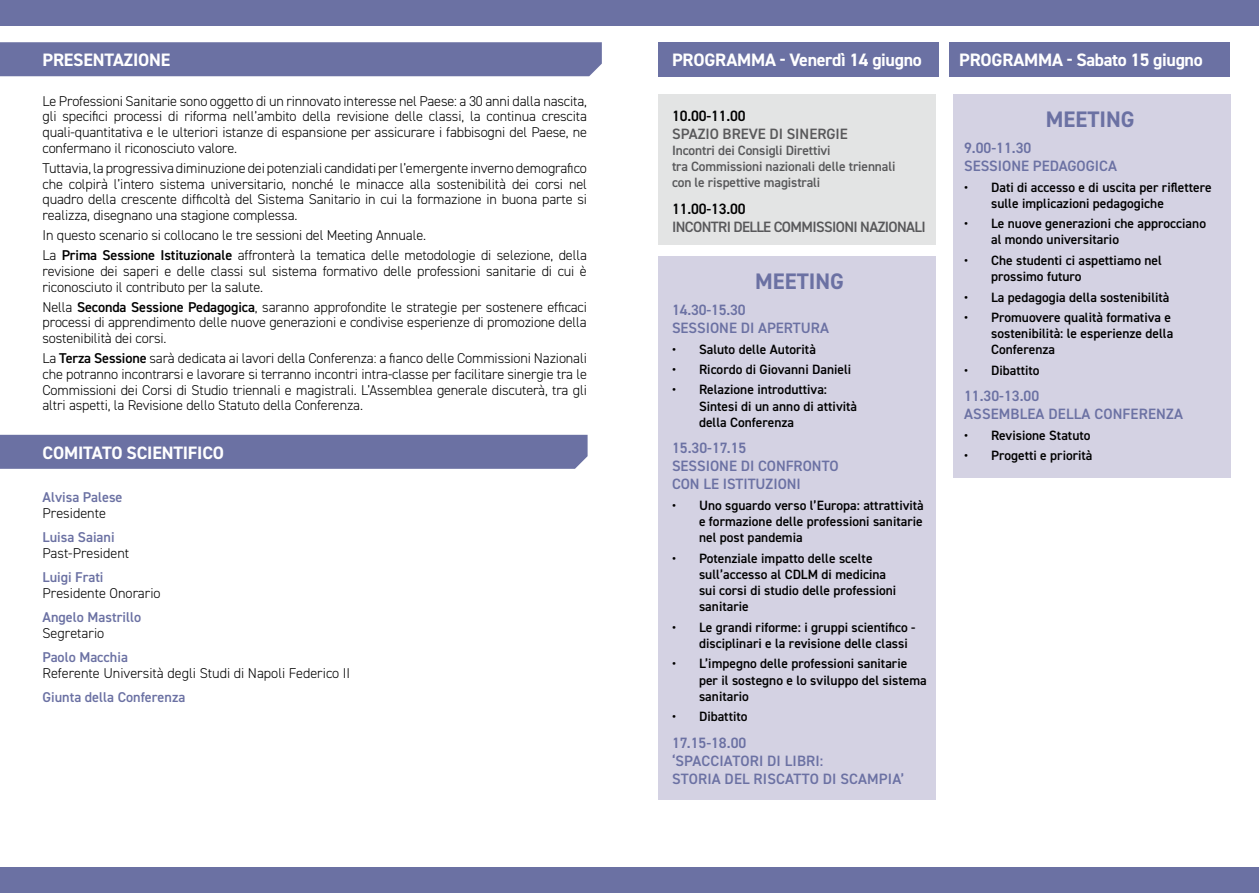
<style>
.page{position:relative;width:1259px;height:893px;background:#fff}
.page>*{position:absolute;margin:0;border:0;box-sizing:border-box;transform-origin:0 0}
.t1{font:700 22.5px "DIN2014";color:#6b71a3}
.t2{font:700 18px "DIN2014";letter-spacing:-.01em;color:#fff}
.t3{font:600 15px/18px "DIN2014";color:#6b71a3}
.t4{font:600 15px "DIN2014";letter-spacing:-.04em;color:#58585a}
.t5{font:600 15px "DIN2014";letter-spacing:-.01em;color:#000}
.t6{font:600 15px "DIN2014";color:#58585a}
.t7{font:300 14.25px/15.8px "DIN2014";letter-spacing:-.01em;color:#000;text-align:justify}
.t8{font:600 14.25px "DIN2014";color:#6b71a3}
.t9{font:600 13.5px/16.2px "DIN2014";color:#000}
.t10{font:600 13.5px/16.2px "DIN2014";letter-spacing:-.01em;color:#58585a}
.s1{font-weight:600}
</style>
<div class="page">
<div style="left:949px;top:42px;width:281px;height:34px;background:#6b71a3"></div>
<div style="left:658px;top:42px;width:280px;height:34px;background:#6b71a3"></div>
<div style="left:952px;top:94px;width:278px;height:384px;background:#d4d2e3"></div>
<div style="left:658px;top:256px;width:277px;height:543px;background:#d4d2e3"></div>
<div style="left:658px;top:94px;width:277px;height:151px;background:#e3e4e4"></div>
<div style="left:0;top:0;width:1259px;height:26px;background:#6b71a3"></div>
<div style="left:0;top:867px;width:1259px;height:26px;background:#6b71a3"></div>
<div style="left:0;top:42px;width:602px;height:34px;background:#6b71a3"></div>
<div style="left:0;top:435px;width:587px;height:34px;background:#6b71a3"></div>
<p class="t2" style="left:43px;top:48px;width:129px">PRESENTAZIONE</p>
<p class="t7" style="left:43px;top:93px;width:546px">Le Professioni Sanitarie sono oggetto di un rinnovato interesse nel Paese: a 30 anni dalla nascita, gli specifici processi di riforma nell’ambito della revisione delle classi, la continua crescita quali-quantitativa e le ulteriori istanze di espansione per assicurare i fabbisogni del Paese, ne confermano il riconosciuto valore.</p>
<p class="t7" style="left:43px;top:160px;width:546px">Tuttavia, la progressiva diminuzione dei potenziali candidati per l’emergente inverno demografico che colpirà l’intero sistema universitario, nonché le minacce alla sostenibilità dei corsi nel quadro della crescente difficoltà del Sistema Sanitario in cui la formazione in buona parte si realizza, disegnano una stagione complessa.</p>
<p class="t7" style="left:43px;top:225px;width:546px;line-height:20px">In questo scenario si collocano le tre sessioni del Meeting Annuale.<br>La <span class="s1">Prima Sessione Istituzionale</span> affronterà la tematica delle metodologie di selezione, della</p>
<p class="t7" style="left:43px;top:263px;width:546px">revisione dei saperi e delle classi sul sistema formativo delle professioni sanitarie di cui è riconosciuto il contributo per la salute.</p>
<p class="t7" style="left:43px;top:299px;width:546px">Nella <span class="s1">Seconda Sessione Pedagogica</span>, saranno approfondite le strategie per sostenere efficaci processi di apprendimento delle nuove generazioni e condivise esperienze di promozione della sostenibilità dei corsi.</p>
<p class="t7" style="left:43px;top:350px;width:546px">La <span class="s1">Terza Sessione</span> sarà dedicata ai lavori della Conferenza: a fianco delle Commissioni Nazionali che potranno incontrarsi e lavorare si terranno incontri intra-classe per facilitare sinergie tra le Commissioni dei Corsi di Studio triennali e magistrali. L’Assemblea generale discuterà, tra gli altri aspetti, la Revisione dello Statuto della Conferenza.</p>
<p class="t2" style="left:43px;top:440px;width:183px">COMITATO SCIENTIFICO</p>
<p class="t8" style="left:43px;top:487px;width:82px">Alvisa Palese</p>
<p class="t7" style="left:43px;top:505px;width:65px">Presidente</p>
<p class="t8" style="left:43px;top:527px;width:74px">Luisa Saiani</p>
<p class="t7" style="left:43px;top:545px;width:88px">Past-President</p>
<p class="t8" style="left:43px;top:567px;width:63px">Luigi Frati</p>
<p class="t7" style="left:43px;top:585px;width:120px">Presidente Onorario</p>
<p class="t8" style="left:43px;top:607px;width:100px">Angelo Mastrillo</p>
<p class="t7" style="left:43px;top:625px;width:63px">Segretario</p>
<p class="t8" style="left:43px;top:647px;width:87px">Paolo Macchia</p>
<p class="t7" style="left:43px;top:665px;width:309px">Referente Università degli Studi di Napoli Federico II</p>
<p class="t8" style="left:43px;top:687px;width:144px">Giunta della Conferenza</p>
<p class="t2" style="left:672px;top:48px;width:251px">PROGRAMMA - Venerdì 14 giugno</p>
<p class="t2" style="left:959px;top:48px;width:245px">PROGRAMMA - Sabato 15 giugno</p>
<p class="t5" style="left:672px;top:106px;width:75px">10.00-11.00</p>
<p class="t6" style="left:672px;top:124px;width:177px">SPAZIO BREVE DI SINERGIE</p>
<p class="t10" style="left:672px;top:142px;width:225px">Incontri dei Consigli Direttivi<br>tra Commissioni nazionali delle triennali con le rispettive magistrali</p>
<p class="t5" style="left:672px;top:199px;width:75px">11.00-13.00</p>
<p class="t4" style="left:672px;top:217px;width:255px">INCONTRI DELLE COMMISSIONI NAZIONALI</p>
<h1 class="t1" style="left:755px;top:266px;width:90px">MEETING</h1>
<p class="t3" style="left:672px;top:301px;width:158px">14.30-15.30<br>SESSIONE DI APERTURA</p>
<p class="t9" style="left:672px;top:340px;width:145px">• Saluto delle Autorità</p>
<p class="t9" style="left:672px;top:361px;width:181px">• Ricordo di Giovanni Danieli</p>
<p class="t9" style="left:699px;top:381px;width:160px;text-indent:-27px">• Relazione introduttiva:<br>Sintesi di un anno di attività della Conferenza</p>
<p class="t3" style="left:672px;top:439px;width:168px">15.30-17.15<br>SESSIONE DI CONFRONTO<br>CON LE ISTITUZIONI</p>
<p class="t9" style="left:699px;top:497px;width:226px;text-align:justify;text-indent:-27px">• Uno sguardo verso l’Europa: attrattività e formazione delle professioni sanitarie nel post pandemia</p>
<p class="t9" style="left:699px;top:550px;width:199px;text-indent:-27px">• Potenziale impatto delle scelte sull’accesso al CDLM di medicina sui corsi di studio delle professioni sanitarie</p>
<p class="t9" style="left:699px;top:619px;width:218px;text-indent:-27px">• Le grandi riforme: i gruppi scientifico - disciplinari e la revisione delle classi</p>
<p class="t9" style="left:699px;top:655px;width:229px;text-indent:-27px">• L’impegno delle professioni sanitarie per il sostegno e lo sviluppo del sistema sanitario</p>
<p class="t9" style="left:672px;top:708px;width:77px">• Dibattito</p>
<p class="t3" style="left:672px;top:733px;width:234px">17.15-18.00<br>‘SPACCIATORI DI LIBRI:<br>STORIA DEL RISCATTO DI SCAMPIA’</p>
<h1 class="t1" style="left:1046px;top:104px;width:90px">MEETING</h1>
<p class="t3" style="left:964px;top:139px;width:154px">9.00-11.30<br>SESSIONE PEDAGOGICA</p>
<p class="t9" style="left:991px;top:178px;width:222px;text-indent:-27px">• Dati di accesso e di uscita per riflettere sulle implicazioni pedagogiche</p>
<p class="t9" style="left:991px;top:215px;width:216px;text-indent:-27px">• Le nuove generazioni che approcciano al mondo universitario</p>
<p class="t9" style="left:991px;top:252px;width:172px;text-indent:-27px">• Che studenti ci aspettiamo nel prossimo futuro</p>
<p class="t9" style="left:964px;top:288px;width:207px">• La pedagogia della sostenibilità</p>
<p class="t9" style="left:991px;top:309px;width:184px;text-indent:-27px">• Promuovere qualità formativa e sostenibilità: le esperienze della<br>Conferenza</p>
<p class="t9" style="left:964px;top:362px;width:77px">• Dibattito</p>
<p class="t3" style="left:964px;top:387px;width:220px">11.30-13.00<br>ASSEMBLEA DELLA CONFERENZA</p>
<p class="t9" style="left:964px;top:427px;width:128px">• Revisione Statuto</p>
<p class="t9" style="left:964px;top:447px;width:130px">• Progetti e priorità</p>
</div>
